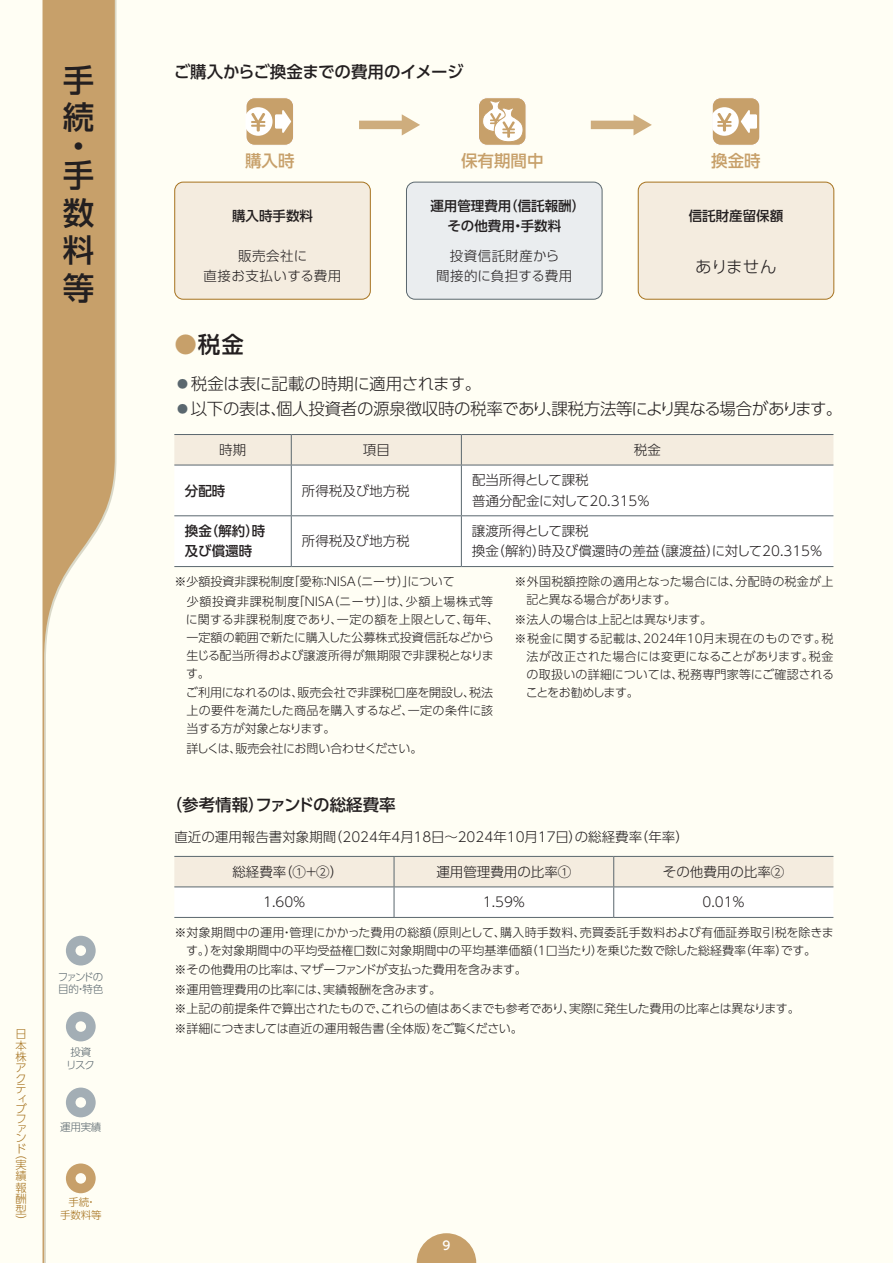
<style>
.page{position:relative;width:893px;height:1263px;background:#fffef4}
.page>*{position:absolute;margin:0;border:0;box-sizing:border-box;transform-origin:0 0}
.t1{font:500 31.5px/37.8px "UD Shin Go Pro";color:#231f20}
.A-中見出し{font:500 22.5px "UD Shin Go Pro";color:#231f20}
.A-11pt{font:300 16.5px "UD Shin Go Pro";letter-spacing:-.025em;color:#231f20}
.A-小見出し{font:500 16.5px "UD Shin Go Pro";letter-spacing:-.005em;color:#231f20}
.t2{font:500 16.5px "UD Shin Go Pro";color:#c7a06a}
.A-9pt{font:300 13.5px "UD Shin Go Pro";color:#231f20}
.F-9ptM{font:500 13.5px/20.2px "UD Shin Go Pro";color:#231f20;text-align:center}
.A-9pt-2{font:300 13.5px/20.2px "UD Shin Go Pro";letter-spacing:.03em;color:#231f20;text-align:center}
.A-9pt-3{font:300 13.5px/20.2px "UD Shin Go Pro";letter-spacing:.04em;color:#231f20;text-align:center}
.F-9pt{font:300 13.5px "UD Shin Go Pro";color:#231f20}
.F-8pt注{font:300 12px/18px "UD Shin Go Pro";color:#231f20}
.F-8pt注-2{font:300 12px "UD Shin Go Pro";letter-spacing:-.02em;color:#231f20}
.F-8pt注-3{font:300 12px "UD Shin Go Pro";letter-spacing:-.025em;color:#231f20}
.F-8pt注-4{font:300 12px "UD Shin Go Pro";letter-spacing:-.03em;color:#231f20}
.t3{font:500 12px "UD Shin Go Pro";color:#fff}
.t4{font:300 11.25px/10.9px "UD Shin Go Pro";color:#a6721e;text-align:justify}
.t5{font:300 10.5px/12.6px "UD Shin Go Pro";letter-spacing:-.13em;color:#5a676e}
.t6{font:300 10.5px/12.6px "UD Shin Go Pro";letter-spacing:-.06em;color:#5a676e;text-align:center}
.t7{font:300 10.5px/12.6px "UD Shin Go Pro";letter-spacing:-.015em;color:#a6721e;text-align:center}
.s1{color:#c7a06a}
.s2{font-size:10.95px;color:#5a676e}
</style>
<div class="page">
<svg style="left:417px;top:1233px;width:59px;height:30px"></svg>
<svg style="left:43px;top:0;width:72px;height:1263px"></svg>
<svg style="left:66px;top:936px;width:30px;height:29px"></svg>
<svg style="left:66px;top:1012px;width:30px;height:29px"></svg>
<svg style="left:66px;top:1087px;width:30px;height:30px"></svg>
<svg style="left:66px;top:1163px;width:30px;height:30px"></svg>
<div style="left:359px;top:121px;width:46px;height:8px;background:#cead7d"></div>
<svg style="left:402px;top:114px;width:18px;height:21px"></svg>
<div style="left:175px;top:182px;width:195px;height:117px;background:#f4ecdf;border-radius:9px"></div>
<div style="left:174px;top:182px;width:197px;height:118px;border:1px solid #a6721e;border-radius:9px"></div>
<div style="left:638px;top:182px;width:196px;height:117px;background:#f4ecdf;border-radius:9px"></div>
<div style="left:638px;top:182px;width:196px;height:118px;border:1px solid #a6721e;border-radius:9px"></div>
<div style="left:246px;top:98px;width:48px;height:47px;background:#c7a06a;border-radius:9px"></div>
<div style="left:246px;top:97px;width:48px;height:49px;border:1px solid #fff;border-radius:9px"></div>
<svg style="left:246px;top:107px;width:45px;height:29px"></svg>
<div style="left:712px;top:98px;width:48px;height:47px;background:#c7a06a;border-radius:9px"></div>
<div style="left:712px;top:97px;width:48px;height:49px;border:1px solid #fff;border-radius:9px"></div>
<svg style="left:712px;top:107px;width:45px;height:29px"></svg>
<div style="left:591px;top:121px;width:46px;height:8px;background:#cead7d"></div>
<svg style="left:633px;top:114px;width:19px;height:21px"></svg>
<div style="left:406px;top:182px;width:196px;height:117px;background:#eaedef;border-radius:9px"></div>
<div style="left:406px;top:182px;width:196px;height:118px;border:1px solid #5a676e;border-radius:9px"></div>
<div style="left:478px;top:98px;width:48px;height:47px;background:#c7a06a;border-radius:9px"></div>
<div style="left:478px;top:97px;width:48px;height:49px;border:1px solid #fff;border-radius:9px"></div>
<svg style="left:483px;top:100px;width:41px;height:43px"></svg>
<div style="left:174px;top:435px;width:659px;height:30px;background:#f4ecdf"></div>
<div style="left:174px;top:466px;width:659px;height:100px;background:#fff"></div>
<hr style="left:174px;top:434px;width:117px;height:1px;background:#5a676e">
<hr style="left:291px;top:434px;width:170px;height:1px;background:#5a676e">
<hr style="left:291px;top:435px;width:1px;height:30px;background:#5a676e">
<hr style="left:461px;top:434px;width:372px;height:1px;background:#5a676e">
<hr style="left:461px;top:435px;width:1px;height:30px;background:#5a676e">
<hr style="left:174px;top:465px;width:117px;height:1px;background:#5a676e">
<hr style="left:291px;top:465px;width:170px;height:1px;background:#5a676e">
<hr style="left:291px;top:465px;width:1px;height:50px;background:#5a676e">
<hr style="left:461px;top:465px;width:372px;height:1px;background:#5a676e">
<hr style="left:461px;top:465px;width:1px;height:50px;background:#5a676e">
<hr style="left:174px;top:515px;width:117px;height:1px;background:#5a676e">
<hr style="left:291px;top:515px;width:170px;height:1px;background:#5a676e">
<hr style="left:291px;top:516px;width:1px;height:50px;background:#5a676e">
<hr style="left:461px;top:515px;width:372px;height:1px;background:#5a676e">
<hr style="left:461px;top:516px;width:1px;height:50px;background:#5a676e">
<hr style="left:174px;top:566px;width:117px;height:1px;background:#5a676e">
<hr style="left:291px;top:566px;width:170px;height:1px;background:#5a676e">
<hr style="left:461px;top:566px;width:372px;height:1px;background:#5a676e">
<svg style="left:174px;top:856px;width:659px;height:61px"></svg>
<hr style="left:174px;top:886px;width:220px;height:1px;background:#5a676e">
<hr style="left:394px;top:886px;width:220px;height:1px;background:#5a676e">
<hr style="left:394px;top:887px;width:1px;height:30px;background:#5a676e">
<hr style="left:614px;top:886px;width:219px;height:1px;background:#5a676e">
<hr style="left:613px;top:887px;width:1px;height:30px;background:#5a676e">
<hr style="left:174px;top:917px;width:220px;height:1px;background:#5a676e">
<hr style="left:394px;top:917px;width:220px;height:1px;background:#5a676e">
<hr style="left:614px;top:917px;width:219px;height:1px;background:#5a676e">
<h1 class="t1" style="left:63px;top:60px;width:32px">手続</h1>
<h1 class="t1" style="left:63px;top:131px;width:32px;line-height:28.8px">・手</h1>
<h1 class="t1" style="left:63px;top:193px;width:33px;text-align:justify">数料等</h1>
<p class="t4" style="left:16px;top:1028px;width:12px">日本株アクテ</p>
<p class="t4" style="left:16px;top:1093px;width:13px;line-height:9.8px;text-align:left">ィブファン</p>
<p class="t4" style="left:16px;top:1144px;width:12px;line-height:13.8px">ド（実</p>
<p class="t4" style="left:16px;top:1170px;width:12px">績報酬型）</p>
<p class="t5" style="left:58px;top:970px;width:47px">ファンドの目的・特色</p>
<p class="t6" style="left:66px;top:1045px;width:30px">投資リスク</p>
<p class="t6" style="left:60px;top:1120px;width:43px">運用実績</p>
<p class="t7" style="left:60px;top:1195px;width:43px">手続・<br>手数料等</p>
<p class="A-小見出し" style="left:174px;top:59px;width:291px">ご購入からご換金までの費用のイメージ</p>
<p class="t2" style="left:245px;top:147px;width:51px">購入時</p>
<p class="t2" style="left:461px;top:147px;width:84px">保有期間中</p>
<p class="t2" style="left:711px;top:147px;width:51px">換金時</p>
<p class="F-9ptM" style="left:232px;top:205px;width:82px">購入時手数料</p>
<p class="F-9ptM" style="left:430px;top:195px;width:156px">運用管理費用（信託報酬）その他費用・手数料</p>
<p class="F-9ptM" style="left:689px;top:205px;width:96px">信託財産留保額</p>
<p class="A-9pt-3" style="left:204px;top:245px;width:139px">販売会社に<br>直接お支払いする費用</p>
<p class="A-9pt-2" style="left:436px;top:245px;width:137px">投資信託財産から<br>間接的に負担する費用</p>
<p class="A-11pt" style="left:695px;top:253px;width:83px">ありません</p>
<p class="A-中見出し" style="left:174px;top:327px;width:71px"><span class="s1">●</span>税金</p>
<p class="A-11pt" style="left:177px;top:371px;width:306px"><span class="s2">●</span> 税金は表に記載の時期に適用されます。</p>
<p class="A-11pt" style="left:177px;top:395px;width:667px"><span class="s2">●</span> 以下の表は、個人投資者の源泉徴収時の税率であり、課税方法等により異なる場合があります。</p>
<p class="A-9pt" style="left:219px;top:439px;width:28px">時期</p>
<p class="A-9pt" style="left:363px;top:439px;width:28px">項目</p>
<p class="A-9pt" style="left:634px;top:439px;width:28px">税金</p>
<p class="F-9ptM" style="left:185px;top:480px;width:42px">分配時</p>
<p class="A-9pt" style="left:302px;top:479px;width:109px">所得税及び地方税</p>
<p class="A-9pt" style="left:472px;top:469px;width:118px">配当所得として課税</p>
<p class="A-9pt" style="left:472px;top:490px;width:180px">普通分配金に対して20.315％</p>
<p class="F-9ptM" style="left:185px;top:520px;width:82px;text-align:left">換金（解約）時及び償還時</p>
<p class="A-9pt" style="left:302px;top:530px;width:109px">所得税及び地方税</p>
<p class="A-9pt" style="left:472px;top:520px;width:118px">譲渡所得として課税</p>
<p class="A-9pt" style="left:472px;top:540px;width:352px">換金（解約）時及び償還時の差益（譲渡益）に対して20.315％</p>
<p class="F-8pt注" style="left:174px;top:572px;width:282px">※少額投資非課税制度「愛称：NISA（ニーサ）」について</p>
<p class="F-8pt注" style="left:186px;top:591px;width:315px;text-indent:-12px">　少額投資非課税制度「NISA（ニーサ）」は、少額上場株式等に関する非課税制度であり、一定の額を上限として、毎年、一定額の範囲で新たに購入した公募株式投資信託などから生じる配当所得および譲渡所得が無期限で非課税となります。</p>
<p class="F-8pt注" style="left:186px;top:683px;width:308px;text-align:justify;text-indent:-12px">　ご利用になれるのは、販売会社で非課税口座を開設し、税法上の要件を満たした商品を購入するなど、一定の条件に該当する方が対象となります。</p>
<p class="F-8pt注-4" style="left:174px;top:738px;width:250px">　詳しくは、販売会社にお問い合わせください。</p>
<p class="F-8pt注" style="left:526px;top:572px;width:308px;text-indent:-12px">※外国税額控除の適用となった場合には、分配時の税金が上記と異なる場合があります。</p>
<p class="F-8pt注-2" style="left:514px;top:609px;width:199px">※法人の場合は上記とは異なります。</p>
<p class="F-8pt注" style="left:526px;top:629px;width:310px;text-align:justify;text-indent:-11px">※税金に関する記載は、2024年10月末現在のものです。税法が改正された場合には変更になることがあります。税金の取扱いの詳細については、税務専門家等にご確認されることをお勧めします。</p>
<p class="A-小見出し" style="left:166px;top:791px;width:231px">（参考情報）ファンドの総経費率</p>
<p class="A-9pt" style="left:174px;top:825px;width:516px">直近の運用報告書対象期間（2024年4月18日～2024年10月17日）の総経費率（年率）</p>
<p class="A-9pt" style="left:232px;top:861px;width:112px">総経費率（①+②）</p>
<p class="A-9pt" style="left:436px;top:861px;width:136px">運用管理費用の比率①</p>
<p class="A-9pt" style="left:663px;top:861px;width:123px">その他費用の比率②</p>
<p class="F-9pt" style="left:263px;top:891px;width:44px">1.60％</p>
<p class="A-9pt" style="left:483px;top:891px;width:44px">1.59％</p>
<p class="A-9pt" style="left:703px;top:891px;width:44px">0.01％</p>
<p class="F-8pt注" style="left:174px;top:923px;width:661px;text-align:center">※対象期間中の運用・管理にかかった費用の総額（原則として、購入時手数料、売買委託手数料および有価証券取引税を除きます。）を対象期間中の平均受益権口数に対象期間中の平均基準価額（1口当たり）を乗じた数で除した総経費率（年率）です。</p>
<p class="F-8pt注-2" style="left:174px;top:960px;width:354px">※その他費用の比率は、マザーファンドが支払った費用を含みます。</p>
<p class="F-8pt注" style="left:174px;top:980px;width:268px">※運用管理費用の比率には、実績報酬を含みます。</p>
<p class="F-8pt注-2" style="left:174px;top:999px;width:627px">※上記の前提条件で算出されたもので、これらの値はあくまでも参考であり、実際に発生した費用の比率とは異なります。</p>
<p class="F-8pt注-3" style="left:174px;top:1018px;width:350px">※詳細につきましては直近の運用報告書（全体版）をご覧ください。</p>
<p class="t3" style="left:442px;top:1236px;width:9px">9</p>
</div>
